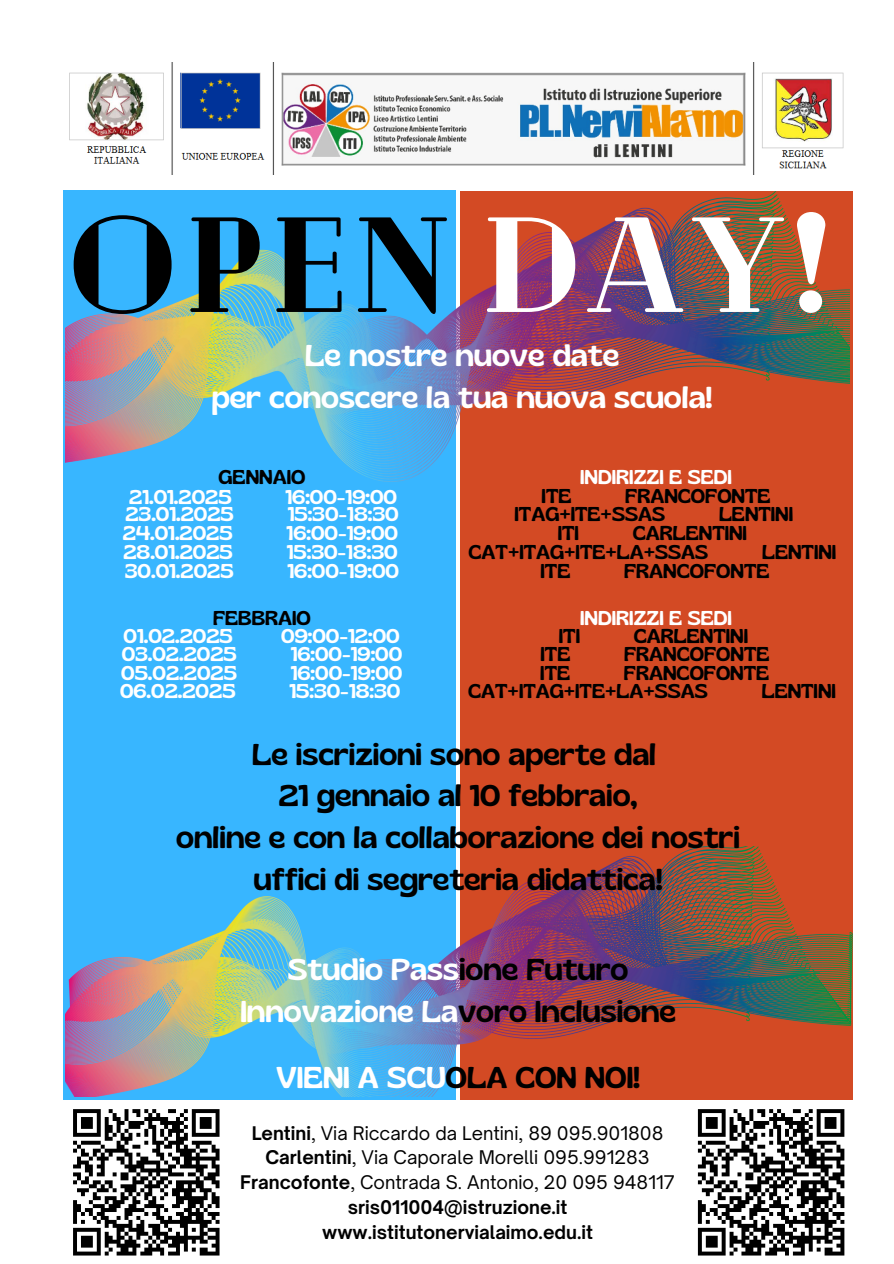
<style>
.page{position:relative;width:894px;height:1264px;background:#fff}
.page>*{position:absolute;margin:0;border:0;box-sizing:border-box;transform-origin:0 0}
.t1{font:900 135px "Cheque";letter-spacing:.055em;color:#000}
.t2{font:30px/41.7px "Gliker";color:#000;text-align:center}
.t3{font:30px/41.7px "Gliker";color:#fff;text-align:center}
.t4{font:19.95px "Gliker";color:#fff}
.t5{font:19.95px "Gliker";color:#000}
.t6{font:18px "Open Sauce One";color:#000}
.t7{font:700 18px "Open Sauce One";color:#000}
.s1{color:#fff}
.s2{font-weight:700}
</style>
<div class="page">
<div style="left:63px;top:191px;width:392px;height:909px;background:#38b6ff"></div>
<svg style="left:73px;top:1109px;width:147px;height:147px"></svg>
<svg style="left:697px;top:1109px;width:148px;height:147px"></svg>
<div style="left:460px;top:192px;width:392px;height:907px;background:#d34a24"></div>
<img style="left:65px;top:191px;width:784px;height:290px">
<img style="left:65px;top:846px;width:786px;height:250px">
<img style="left:69px;top:63px;width:775px;height:111px">
<p class="t1" style="left:70px;top:177px;width:762px">OPEN <span class="s1">DAY!</span></p>
<p class="t3" style="left:212px;top:334px;width:502px">Le nostre nuove date<br>per conoscere la tua nuova scuola!</p>
<h4 class="t5" style="left:218px;top:465px;width:88px">GENNAIO</h4>
<h4 class="t4" style="left:580px;top:465px;width:153px">INDIRIZZI E SEDI</h4>
<h4 class="t4" style="left:129px;top:484px;width:104px">21.01.2025</h4>
<h4 class="t4" style="left:285px;top:484px;width:113px">16:00-19:00</h4>
<h3 class="t5" style="left:541px;top:484px;width:31px">ITE</h3>
<h3 class="t5" style="left:625px;top:484px;width:147px">FRANCOFONTE</h3>
<h4 class="t4" style="left:123px;top:521px;width:111px">24.01.2025</h4>
<p class="t4" style="left:286px;top:521px;width:113px">16:00-19:00</p>
<p class="t5" style="left:557px;top:521px;width:23px">ITI</p>
<p class="t5" style="left:632px;top:521px;width:116px">CARLENTINI</p>
<h4 class="t4" style="left:123px;top:540px;width:111px">28.01.2025</h4>
<h4 class="t4" style="left:286px;top:540px;width:112px">15:30-18:30</h4>
<p class="t5" style="left:468px;top:540px;width:241px">CAT+ITAG+ITE+LA+SSAS</p>
<p class="t5" style="left:762px;top:540px;width:76px">LENTINI</p>
<h4 class="t4" style="left:125px;top:559px;width:110px">30.01.2025</h4>
<h4 class="t4" style="left:287px;top:559px;width:113px">16:00-19:00</h4>
<p class="t5" style="left:540px;top:559px;width:31px">ITE</p>
<p class="t5" style="left:624px;top:559px;width:147px">FRANCOFONTE</p>
<p class="t5" style="left:213px;top:605px;width:99px">FEBBRAIO</p>
<p class="t4" style="left:580px;top:605px;width:153px">INDIRIZZI E SEDI</p>
<h4 class="t4" style="left:123px;top:624px;width:111px">01.02.2025</h4>
<h4 class="t4" style="left:281px;top:624px;width:120px">09:00-12:00</h4>
<h3 class="t5" style="left:558px;top:623px;width:23px">ITI</h3>
<p class="t5" style="left:633px;top:623px;width:116px">CARLENTINI</p>
<h3 class="t4" style="left:122px;top:642px;width:117px">03.02.2025</h3>
<h2 class="t4" style="left:290px;top:642px;width:113px">16:00-19:00</h2>
<p class="t5" style="left:540px;top:641px;width:31px">ITE</p>
<p class="t5" style="left:624px;top:641px;width:147px">FRANCOFONTE</p>
<p class="t4" style="left:121px;top:660px;width:117px">05.02.2025</p>
<p class="t4" style="left:291px;top:660px;width:113px">16:00-19:00</p>
<p class="t5" style="left:540px;top:660px;width:31px">ITE</p>
<p class="t5" style="left:623px;top:660px;width:147px">FRANCOFONTE</p>
<p class="t4" style="left:120px;top:678px;width:117px">06.02.2025</p>
<p class="t4" style="left:289px;top:678px;width:112px">15:30-18:30</p>
<p class="t5" style="left:468px;top:678px;width:241px">CAT+ITAG+ITE+LA+SSAS</p>
<p class="t5" style="left:761px;top:678px;width:76px">LENTINI</p>
<h4 class="t4" style="left:125px;top:501px;width:110px">23.01.2025</h4>
<h4 class="t4" style="left:287px;top:501px;width:112px">15:30-18:30</h4>
<h4 class="t5" style="left:514px;top:501px;width:152px">ITAG+ITE+SSAS</h4>
<h4 class="t5" style="left:718px;top:501px;width:76px">LENTINI</h4>
<p class="t2" style="left:176px;top:733px;width:565px">Le iscrizioni sono aperte dal<br>21 gennaio al 10 febbraio,<br>online e con la collaborazione dei nostri uffici di segreteria didattica!</p>
<h4 class="t2" style="left:240px;top:948px;width:437px"><span class="s1">Studio Pass</span>ione Futuro<br><span class="s1">Innovazione La</span>voro Inclusione</h4>
<h4 class="t2" style="left:276px;top:1056px;width:365px"><span class="s1">VIENI A SCU</span>OLA CON NOI!</h4>
<p class="t6" style="left:251px;top:1121px;width:413px"><span class="s2">Lentini</span>, Via Riccardo da Lentini, 89 095.901808</p>
<h1 class="t6" style="left:265px;top:1146px;width:386px"><span class="s2">Carlentini</span>, Via Caporale Morelli 095.991283</h1>
<h1 class="t6" style="left:240px;top:1170px;width:436px"><span class="s2">Francofonte</span>, Contrada S. Antonio, 20 095 948117</h1>
<p class="t7" style="left:347px;top:1195px;width:221px">sris011004@istruzione.it</p>
<p class="t7" style="left:322px;top:1220px;width:272px">www.istitutonervialaimo.edu.it</p>
</div>
